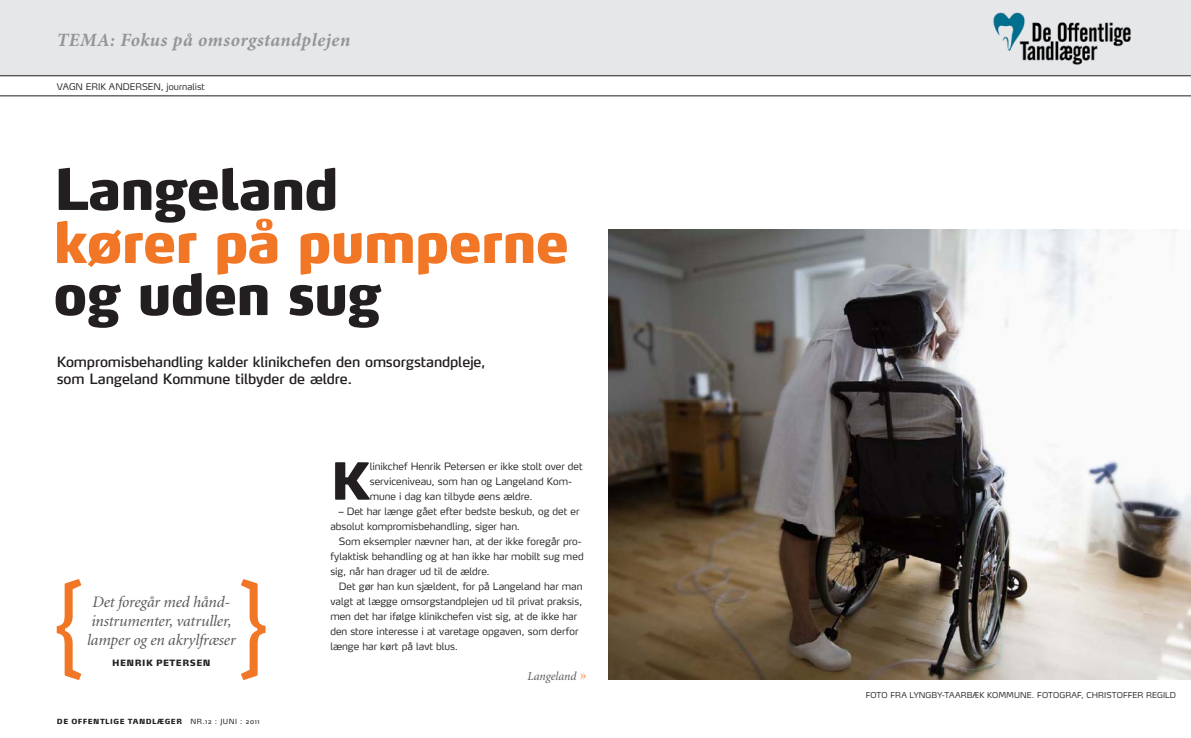
<style>
.page{position:relative;width:1191px;height:738px;background:#fff}
.page>*{position:absolute;margin:0;border:0;box-sizing:border-box;transform-origin:0 0}
.t1{font:900 56px "Max LF";color:#231f20}
.t2{font:900 56px "Max LF";letter-spacing:-.025em;color:#f17726}
.t3{font:900 50.6px "Max";color:#231f20}
.t4{font:italic 700 18.7px "Minion Pro";letter-spacing:.025em;color:#939598}
.t5{font:italic 16px/19px "Minion";letter-spacing:-.01em;color:#57585a;text-align:center}
.t6{font:14px/17px "Max";letter-spacing:-.01em;color:#231f20}
.t7{font:12px "Minion MM It 367 585 12";letter-spacing:-.005em;color:#57585a}
.t8{font:300 10px/15px "Max";color:#231f20}
.t9{font:300 9px "Max";color:#231f20}
.t10{font:900 8.6px "Max LF";letter-spacing:.05em;color:#231f20}
.t11{font:300 8px "Max";letter-spacing:.01em;color:#231f20}
.t12{font:900 7px "Max LF";letter-spacing:.07em;color:#231f20}
.s1{font-family:"Max";font-weight:400}
.s2{font-family:"Minion MM 367 585 16";font-size:16px;color:#f49251}
</style>
<div class="page">
<div style="left:0;top:0;width:1191px;height:76px;background:#e6e7e9"></div>
<hr style="left:0;top:95px;width:1191px;height:1px;background:#231f20">
<img style="left:990px;top:12px;width:144px;height:52px">
<svg style="left:57px;top:579px;width:24px;height:100px"></svg>
<svg style="left:241px;top:579px;width:24px;height:100px"></svg>
<img style="left:608px;top:229px;width:583px;height:450px">
<h3 class="t4" style="left:57px;top:26px;width:295px">TEMA: Fokus på omsorgstandplejen</h3>
<p class="t9" style="left:57px;top:81px;width:149px">Vagn Erik Andersen, journalist</p>
<h1 class="t1" style="left:53px;top:154px;width:287px">Langeland</h1>
<h1 class="t2" style="left:53px;top:207px;width:517px">kører på pumperne</h1>
<h1 class="t1" style="left:53px;top:259px;width:329px">og uden sug</h1>
<h3 class="t6" style="left:57px;top:353px;width:431px">Kompromisbehandling kalder klinikchefen den omsorgstandpleje, som Langeland Kommune tilbyder de ældre.</h3>
<h3 class="t5" style="left:87px;top:593px;width:150px">Det foregår med hånd&shy;instrumenter, vatruller, lamper og en akrylfræser</h3>
<p class="t10" style="left:112px;top:657px;width:100px">Henrik Petersen</p>
<p class="t12" style="left:57px;top:716px;width:204px">De offentlige tandlæger <span class="s1">NR.12 : juni : 2011</span></p>
<h2 class="t3" style="left:330px;top:449px;width:41px">K</h2>
<p class="t8" style="left:370px;top:458px;width:214px">linikchef Henrik Petersen er ikke stolt over det serviceniveau, som han og Langeland Kom&shy;mune i dag kan tilbyde øens ældre.</p>
<p class="t8" style="left:330px;top:503px;width:251px;text-indent:8px">– Det har længe gået efter bedste beskub, og det er absolut kompromisbehandling, siger han.</p>
<p class="t8" style="left:330px;top:533px;width:255px;text-indent:8px">Som eksempler nævner han, at der ikke foregår pro&shy;fylaktisk behandling og at han ikke har mobilt sug med sig, når han drager ud til de ældre.</p>
<p class="t8" style="left:330px;top:578px;width:253px;text-indent:8px">Det gør han kun sjældent, for på Langeland har man valgt at lægge omsorgstandplejen ud til privat praksis, men det har ifølge klinikchefen vist sig, at de ikke har den store interesse i at varetage opgaven, som derfor længe har kørt på lavt blus.</p>
<p class="t7" style="left:527px;top:669px;width:61px">Langeland <span class="s2">»</span></p>
<p class="t11" style="left:865px;top:689px;width:312px">foto fra Lyngby-Taarbæk Kommune. fotograf, Christoffer Regild</p>
</div>
